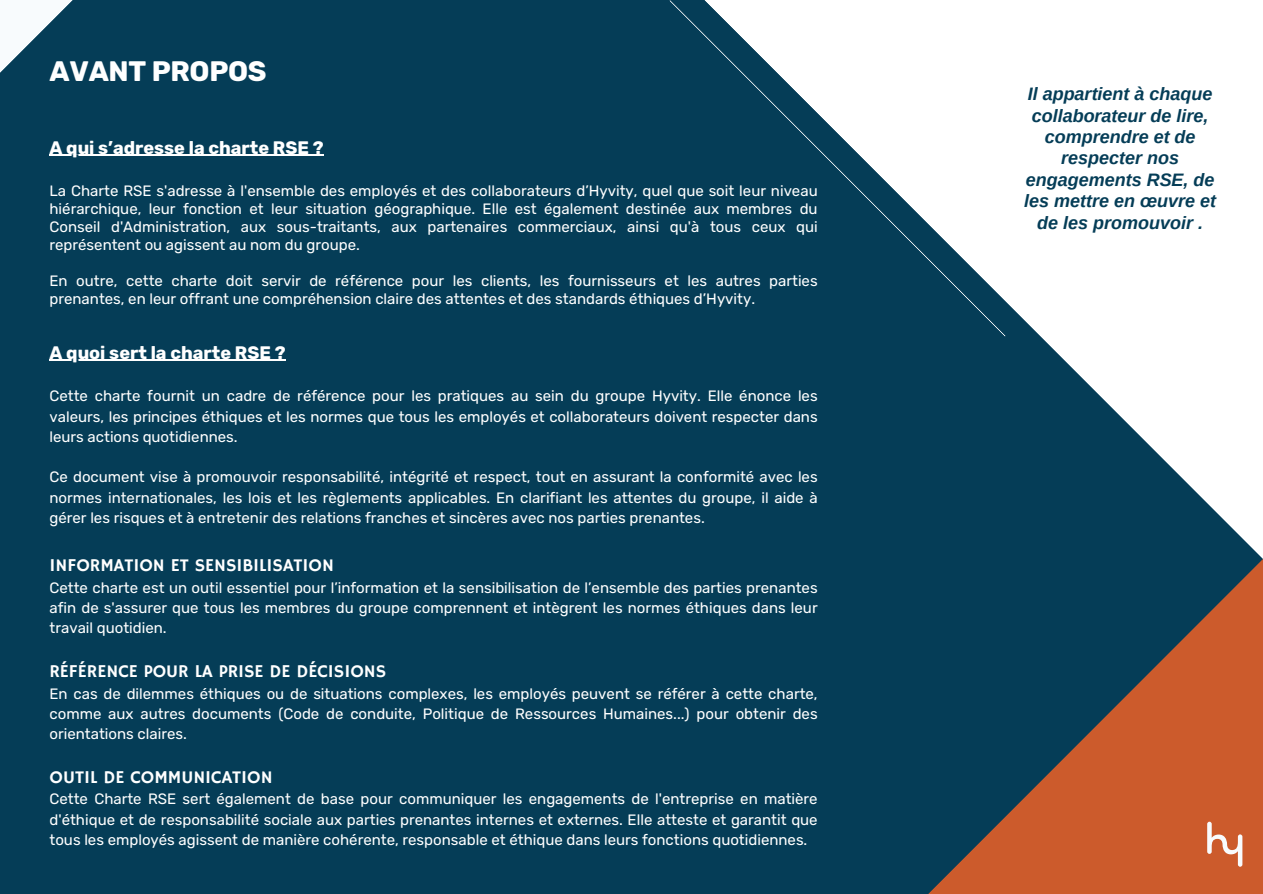
<style>
.page{position:relative;width:1263px;height:894px;background:#fff}
.page>*{position:absolute;margin:0;border:0;box-sizing:border-box;transform-origin:0 0}
.t1{font:700 28.05px "Rubik";letter-spacing:-.01em;color:#fff}
.t2{font:italic 700 18px/21.3px "Arimo";color:#053d57;text-align:center}
.t3{font:18px "Hammersmith One";color:#fff}
.t4{font:700 18px "Rubik";color:#fff}
.t5{font:15px/20.2px "Rubik";color:#fff;text-align:justify}
</style>
<div class="page">
<div style="left:0;top:0;width:1263px;height:893px;background:#053d57"></div>
<svg style="left:1004px;top:0;width:259px;height:463px;fill:#fff"></svg>
<svg style="left:929px;top:463px;width:334px;height:430px"></svg>
<svg style="left:669px;top:0;width:337px;height:336px"></svg>
<svg style="left:0;top:0;width:89px;height:156px"></svg>
<hr style="left:50px;top:155px;width:274px;height:1px;background:#fff">
<svg style="left:1207px;top:821px;width:35px;height:45px"></svg>
<hr style="left:50px;top:359px;width:236px;height:1px;background:#fff">
<p class="t1" style="left:50px;top:55px;width:219px">AVANT PROPOS</p>
<p class="t4" style="left:50px;top:137px;width:276px">A qui s’adresse la charte RSE ?</p>
<h2 class="t5" style="left:50px;top:182px;width:770px;line-height:18px">La Charte RSE s'adresse à l'ensemble des employés et des collaborateurs d’Hyvity, quel que soit leur niveau hiérarchique, leur fonction et leur situation géographique. Elle est également destinée aux membres du Conseil d'Administration, aux sous-traitants, aux partenaires commerciaux, ainsi qu'à tous ceux qui représentent ou agissent au nom du groupe.</h2>
<h1 class="t5" style="left:50px;top:272px;width:770px;line-height:18px">En outre, cette charte doit servir de référence pour les clients, les fournisseurs et les autres parties prenantes, en leur offrant une compréhension claire des attentes et des standards éthiques d’Hyvity.</h1>
<p class="t4" style="left:50px;top:341px;width:238px">A quoi sert la charte RSE ?</p>
<p class="t5" style="left:50px;top:386px;width:770px">Cette charte fournit un cadre de référence pour les pratiques au sein du groupe Hyvity. Elle énonce les valeurs, les principes éthiques et les normes que tous les employés et collaborateurs doivent respecter dans leurs actions quotidiennes.</p>
<h2 class="t5" style="left:50px;top:467px;width:770px">Ce document vise à promouvoir responsabilité, intégrité et respect, tout en assurant la conformité avec les normes internationales, les lois et les règlements applicables. En clarifiant les attentes du groupe, il aide à gérer les risques et à entretenir des relations franches et sincères avec nos parties prenantes.</h2>
<p class="t3" style="left:50px;top:555px;width:286px">INFORMATION ET SENSIBILISATION</p>
<p class="t5" style="left:50px;top:577px;width:770px">Cette charte est un outil essentiel pour l’information et la sensibilisation de l’ensemble des parties prenantes afin de s'assurer que tous les membres du groupe comprennent et intègrent les normes éthiques dans leur travail quotidien.</p>
<p class="t3" style="left:50px;top:660px;width:338px">RÉFÉRENCE POUR LA PRISE DE DÉCISIONS</p>
<p class="t5" style="left:50px;top:683px;width:770px">En cas de dilemmes éthiques ou de situations complexes, les employés peuvent se référer à cette charte, comme aux autres documents (Code de conduite, Politique de Ressources Humaines...) pour obtenir des orientations claires.</p>
<p class="t3" style="left:50px;top:766px;width:225px">OUTIL DE COMMUNICATION</p>
<p class="t5" style="left:50px;top:788px;width:770px">Cette Charte RSE sert également de base pour communiquer les engagements de l'entreprise en matière d'éthique et de responsabilité sociale aux parties prenantes internes et externes. Elle atteste et garantit que tous les employés agissent de manière cohérente, responsable et éthique dans leurs fonctions quotidiennes.</p>
<h2 class="t2" style="left:1024px;top:83px;width:193px">Il appartient à chaque collaborateur de lire, comprendre et de respecter nos engagements RSE, de les mettre en œuvre et de les promouvoir .</h2>
</div>
